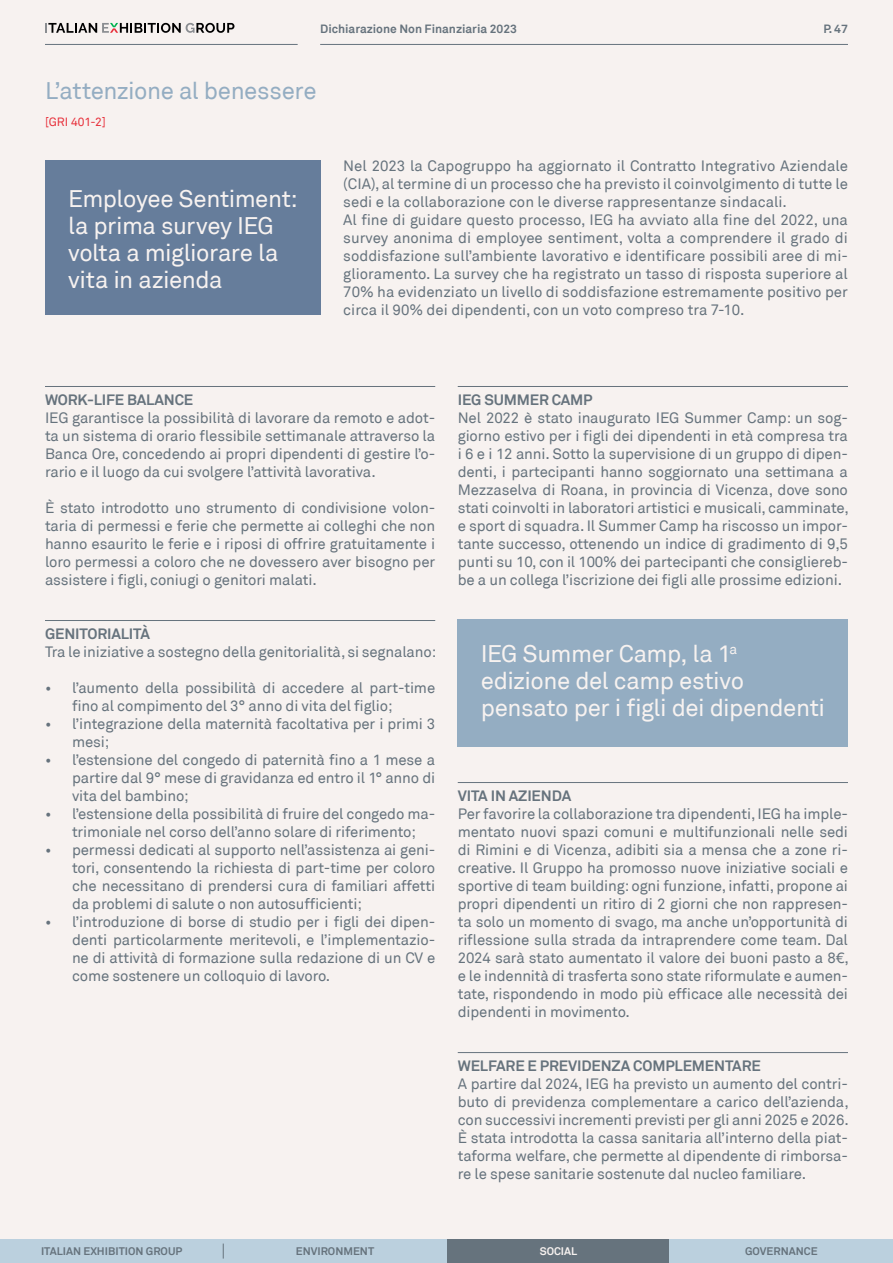
<style>
.page{position:relative;width:893px;height:1263px;background:#f7f2f0}
.page>*{position:absolute;margin:0;border:0;box-sizing:border-box;transform-origin:0 0}
.t1{font:24px/27px "Akkurat";letter-spacing:-.02em;color:#f7f2f0}
.t2{font:24px "Akkurat";letter-spacing:-.02em;color:#94adc2}
.t3{font:15px/18px "Akkurat";letter-spacing:-.01em;color:#66737d;text-align:justify}
.t4{font:700 15px "Akkurat";letter-spacing:-.01em;color:#66737d}
.t5{font:700 12px "Akkurat";color:#66737d}
.t6{font:12px "Akkurat";color:#e7303b}
.t7{font:700 10.95px "Akkurat";color:#66737d}
.t8{font:700 10.95px "Akkurat";color:#f7f2f0}
</style>
<div class="page">
<div style="left:45px;top:161px;width:275px;height:154px;background:#667d9b"></div>
<div style="left:458px;top:620px;width:390px;height:127px;background:#94adc2"></div>
<hr style="left:45px;top:386px;width:390px;height:1px;background:#66737d">
<hr style="left:45px;top:620px;width:390px;height:1px;background:#66737d">
<hr style="left:458px;top:386px;width:390px;height:1px;background:#66737d">
<hr style="left:458px;top:782px;width:390px;height:1px;background:#66737d">
<hr style="left:458px;top:1052px;width:390px;height:1px;background:#66737d">
<hr style="left:45px;top:44px;width:253px;height:1px;background:#66737d">
<hr style="left:320px;top:44px;width:528px;height:1px;background:#66737d">
<div style="left:446px;top:1239px;width:224px;height:24px;background:#66737d"></div>
<div style="left:0;top:1239px;width:223px;height:24px;background:#bbd0de"></div>
<div style="left:223px;top:1239px;width:223px;height:24px;background:#bbd0de"></div>
<div style="left:670px;top:1239px;width:223px;height:24px;background:#bbd0de"></div>
<svg style="left:223px;top:1243px;width:1px;height:15px"></svg>
<svg style="left:45px;top:23px;width:189px;height:10px"></svg>
<p class="t5" style="left:320px;top:21px;width:198px">Dichiarazione Non Finanziaria 2023</p>
<p class="t5" style="left:823px;top:21px;width:26px">P. 47</p>
<h1 class="t2" style="left:45px;top:77px;width:273px">L’attenzione al benessere</h1>
<p class="t6" style="left:45px;top:115px;width:62px">[GRI 401-2]</p>
<h1 class="t1" style="left:68px;top:186px;width:231px">Employee Sentiment: la prima survey IEG volta a migliorare la vita in azienda</h1>
<p class="t3" style="left:343px;top:157px;width:506px;text-align:left">Nel 2023 la Capogruppo ha aggiornato il Contratto Integrativo Aziendale (CIA), al termine di un processo che ha previsto il coinvolgimento di tutte le sedi e la collaborazione con le diverse rappresentanze sindacali.<br>Al fine di guidare questo processo, IEG ha avviato alla fine del 2022, una survey anonima di employee sentiment, volta a comprendere il grado di soddisfazione sull’ambiente lavorativo e identificare possibili aree di mi&shy;glioramento. La survey che ha registrato un tasso di risposta superiore al 70% ha evidenziato un livello di soddisfazione estremamente positivo per circa il 90% dei dipendenti, con un voto compreso tra 7-10.</p>
<p class="t4" style="left:45px;top:390px;width:150px">WORK-LIFE BALANCE</p>
<p class="t3" style="left:45px;top:409px;width:392px">IEG garantisce la possibilità di lavorare da remoto e adot&shy;ta un sistema di orario flessibile settimanale attraverso la Banca Ore, concedendo ai propri dipendenti di gestire l’o&shy;rario e il luogo da cui svolgere l’attività lavorativa.</p>
<p class="t3" style="left:45px;top:499px;width:392px">È stato introdotto uno strumento di condivisione volon&shy;taria di permessi e ferie che permette ai colleghi che non hanno esaurito le ferie e i riposi di offrire gratuitamente i loro permessi a coloro che ne dovessero aver bisogno per assistere i figli, coniugi o genitori malati.</p>
<p class="t4" style="left:45px;top:624px;width:107px">GENITORIALITÀ</p>
<p class="t3" style="left:45px;top:643px;width:393px">Tra le iniziative a sostegno della genitorialità, si segnalano:</p>
<p class="t3" style="left:72px;top:679px;width:365px;text-indent:-27px">• l’aumento della possibilità di accedere al part-time fino al compimento del 3° anno di vita del figlio;</p>
<p class="t3" style="left:72px;top:715px;width:365px;text-indent:-27px">• l’integrazione della maternità facoltativa per i primi 3 mesi;</p>
<p class="t3" style="left:72px;top:751px;width:365px;text-indent:-27px">• l’estensione del congedo di paternità fino a 1 mese a partire dal 9° mese di gravidanza ed entro il 1° anno di vita del bambino;</p>
<p class="t3" style="left:45px;top:805px;width:392px;text-align:center">• l’estensione della possibilità di fruire del congedo ma&shy;trimoniale nel corso dell’anno solare di riferimento;</p>
<p class="t3" style="left:72px;top:841px;width:365px;text-indent:-27px">• permessi dedicati al supporto nell’assistenza ai geni&shy;tori, consentendo la richiesta di part-time per coloro che necessitano di prendersi cura di familiari affetti da problemi di salute o non autosufficienti;</p>
<p class="t3" style="left:72px;top:913px;width:365px;text-indent:-27px">• l’introduzione di borse di studio per i figli dei dipen&shy;denti particolarmente meritevoli, e l’implementazio&shy;ne di attività di formazione sulla redazione di un CV e come sostenere un colloquio di lavoro.</p>
<p class="t4" style="left:458px;top:390px;width:136px">IEG SUMMER CAMP</p>
<p class="t3" style="left:458px;top:409px;width:392px">Nel 2022 è stato inaugurato IEG Summer Camp: un sog&shy;giorno estivo per i figli dei dipendenti in età compresa tra i 6 e i 12 anni. Sotto la supervisione di un gruppo di dipen&shy;denti, i partecipanti hanno soggiornato una settimana a Mezzaselva di Roana, in provincia di Vicenza, dove sono stati coinvolti in laboratori artistici e musicali, camminate, e sport di squadra. Il Summer Camp ha riscosso un impor&shy;tante successo, ottenendo un indice di gradimento di 9,5 punti su 10, con il 100% dei partecipanti che consigliereb&shy;be a un collega l’iscrizione dei figli alle prossime edizioni.</p>
<h1 class="t1" style="left:481px;top:641px;width:346px">IEG Summer Camp, la 1<sup>a </sup>edizione del camp estivo pensato per i figli dei dipendenti</h1>
<p class="t4" style="left:458px;top:786px;width:115px">VITA IN AZIENDA</p>
<p class="t3" style="left:458px;top:805px;width:392px">Per favorire la collaborazione tra dipendenti, IEG ha imple&shy;mentato nuovi spazi comuni e multifunzionali nelle sedi di Rimini e di Vicenza, adibiti sia a mensa che a zone ri&shy;creative. Il Gruppo ha promosso nuove iniziative sociali e sportive di team building: ogni funzione, infatti, propone ai propri dipendenti un ritiro di 2 giorni che non rappresen&shy;ta solo un momento di svago, ma anche un’opportunità di riflessione sulla strada da intraprendere come team. Dal 2024 sarà stato aumentato il valore dei buoni pasto a 8€, e le indennità di trasferta sono state riformulate e aumen&shy;tate, rispondendo in modo più efficace alle necessità dei dipendenti in movimento.</p>
<p class="t4" style="left:458px;top:1056px;width:305px">WELFARE E PREVIDENZA COMPLEMENTARE</p>
<p class="t3" style="left:458px;top:1075px;width:392px">A partire dal 2024, IEG ha previsto un aumento del contri&shy;buto di previdenza complementare a carico dell’azienda, con successivi incrementi previsti per gli anni 2025 e 2026.<br>È stata introdotta la cassa sanitaria all’interno della piat&shy;taforma welfare, che permette al dipendente di rimborsa&shy;re le spese sanitarie sostenute dal nucleo familiare.</p>
<p class="t7" style="left:41px;top:1244px;width:143px">ITALIAN EXHIBITION GROUP</p>
<p class="t7" style="left:296px;top:1244px;width:80px">ENVIRONMENT</p>
<p class="t8" style="left:540px;top:1244px;width:39px">SOCIAL</p>
<p class="t7" style="left:745px;top:1244px;width:74px">GOVERNANCE</p>
</div>
